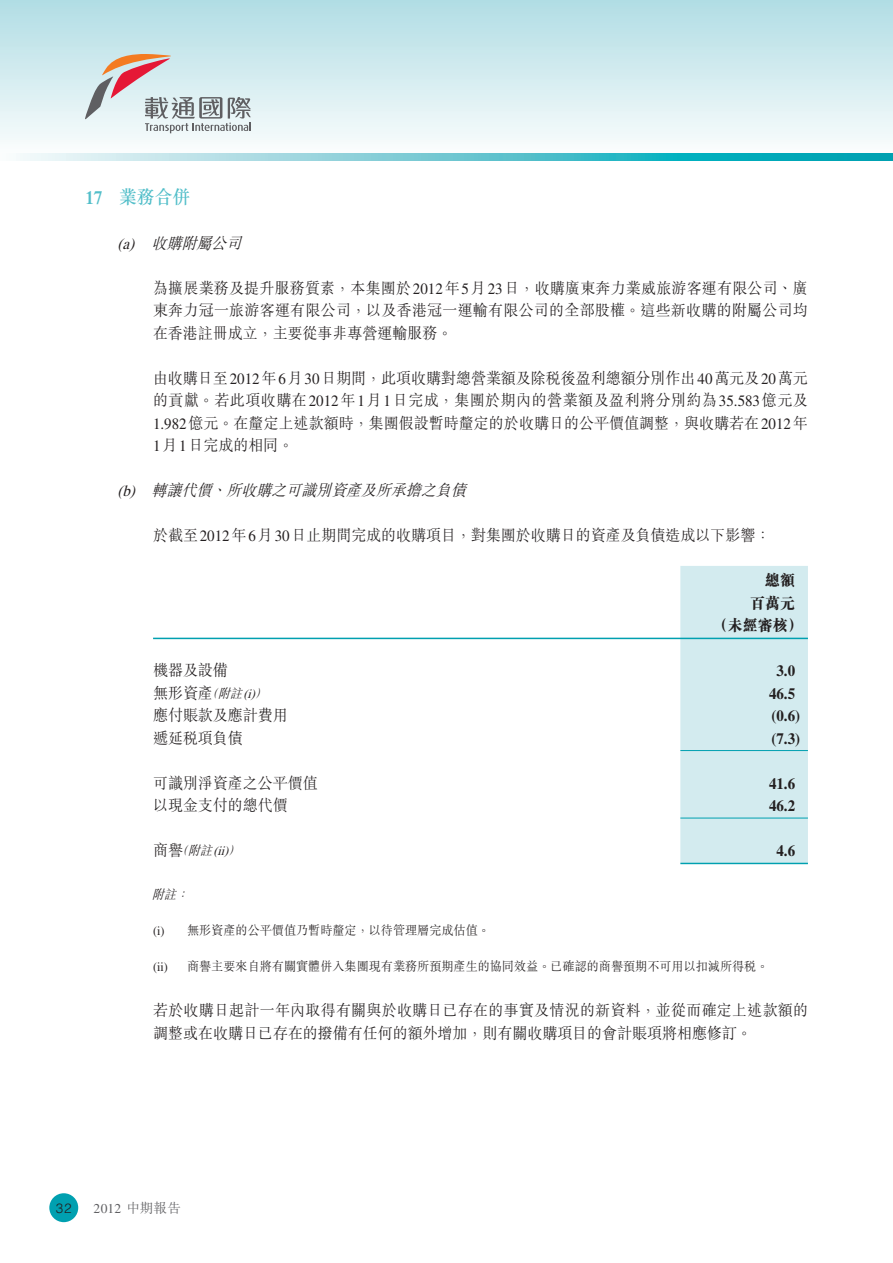
<style>
.page{position:relative;width:893px;height:1263px;background:#fff}
.page>*{position:absolute;margin:0;border:0;box-sizing:border-box;transform-origin:0 0}
.t1{font:500 18.75px "M Sung HK";color:#52bec9;scale:.95 1}
.t2{font:300 15.75px/22.5px "M Sung HK";color:#231f20;text-align:justify;scale:.95 1}
.t3{font:300 15.75px/22.5px "M Sung HK";letter-spacing:.02em;color:#231f20;scale:.95 1}
.t4{font:italic 300 15.75px "M Sung HK";color:#231f20;scale:.95 1}
.t5{font:700 15.75px "Times";color:#231f20;scale:.95 1}
.t6{font:800 15.75px "M Sung HK";color:#231f20;scale:.95 1}
.t7{font:13.5px "Times";color:#5f5f62}
.t8{font:300 13.5px "Helvetica";color:#231f20}
.t9{font:300 12.75px "M Sung HK";color:#231f20;scale:.95 1}
.t10{font:italic 300 12.75px "M Sung HK";color:#231f20;scale:.95 1}
.s1{font-family:"Times";font-weight:600}
.s2{font-family:"Times";font-weight:400}
.s3{font-style:italic;font-size:12.75px}
.s4{font-family:"Times";font-weight:400;font-style:italic;font-size:12.75px}
.s5{font-style:normal;font-size:15.75px}
.s6{font-family:"M Sung HK";font-weight:300}
</style>
<div class="page">
<div style="left:0;top:0;width:893px;height:159px;background:linear-gradient(to bottom,#b0dce4,#fdfefe)"></div>
<div style="left:49px;top:1193px;width:29px;height:29px;background:#00a0b0;border-radius:50%"></div>
<svg style="left:0;top:154px;width:892px;height:6px;background:#6bc9d3"></svg>
<svg style="left:85px;top:54px;width:166px;height:79px;background:#cdd0d1"></svg>
<div style="left:680px;top:566px;width:128px;height:297px;background:#d3ebef"></div>
<hr style="left:153px;top:638px;width:655px;height:1px;background:#00a0b0">
<hr style="left:680px;top:750px;width:128px;height:1px;background:#00a0b0">
<hr style="left:680px;top:818px;width:128px;height:1px;background:#00a0b0">
<hr style="left:680px;top:863px;width:128px;height:1px;background:#00a0b0">
<p class="t1" style="left:85px;top:184px;width:112px"><span class="s1">17</span> 業務合併</p>
<p class="t4" style="left:117px;top:232px;width:138px"><span class="s2">(a)</span> 收購附屬公司</p>
<p class="t2" style="left:153px;top:276px;width:691px">為擴展業務及提升服務質素，本集團於<span class="s2">2012</span>年<span class="s2">5</span>月<span class="s2">23</span>日，收購廣東奔力業威旅游客運有限公司、廣東奔力冠一旅游客運有限公司，以及香港冠一運輸有限公司的全部股權。這些新收購的附屬公司均在香港註冊成立，主要從事非專營運輸服務。</p>
<p class="t2" style="left:153px;top:366px;width:691px">由收購日至<span class="s2">2012</span>年<span class="s2">6</span>月<span class="s2">30</span>日期間，此項收購對總營業額及除稅後盈利總額分別作出<span class="s2">40</span>萬元及<span class="s2">20</span>萬元的貢獻。若此項收購在<span class="s2">2012</span>年<span class="s2">1</span>月<span class="s2">1</span>日完成，集團於期內的營業額及盈利將分別約為<span class="s2">35.583</span>億元及<span class="s2">1.982</span>億元。在釐定上述款額時，集團假設暫時釐定的於收購日的公平價值調整，與收購若在<span class="s2">2012</span>年<span class="s2">1</span>月<span class="s2">1</span>日完成的相同。</p>
<p class="t4" style="left:117px;top:479px;width:374px"><span class="s2">(b)</span> 轉讓代價、所收購之可識別資產及所承擔之負債</p>
<p class="t2" style="left:153px;top:524px;width:651px">於截至<span class="s2">2012</span>年<span class="s2">6</span>月<span class="s2">30</span>日止期間完成的收購項目，對集團於收購日的資產及負債造成以下影響：</p>
<p class="t6" style="left:765px;top:570px;width:33px">總額</p>
<p class="t6" style="left:750px;top:592px;width:49px">百萬元</p>
<p class="t6" style="left:713px;top:615px;width:96px">（未經審核）</p>
<p class="t2" style="left:153px;top:659px;width:80px">機器及設備</p>
<p class="t5" style="left:776px;top:662px;width:21px">3.0</p>
<p class="t2" style="left:153px;top:681px;width:126px">無形資產<span class="s3">（附註</span><span class="s4">(i)</span><span class="s3">）</span></p>
<p class="t5" style="left:769px;top:684px;width:29px">46.5</p>
<p class="t2" style="left:153px;top:704px;width:143px">應付賬款及應計費用</p>
<p class="t5" style="left:771px;top:707px;width:32px">(0.6)</p>
<p class="t2" style="left:153px;top:726px;width:96px">遞延稅項負債</p>
<p class="t5" style="left:771px;top:729px;width:32px">(7.3)</p>
<p class="t2" style="left:153px;top:771px;width:175px">可識別淨資產之公平價值</p>
<p class="t5" style="left:769px;top:774px;width:29px">41.6</p>
<p class="t2" style="left:153px;top:794px;width:143px">以現金支付的總代價</p>
<p class="t5" style="left:769px;top:797px;width:29px">46.2</p>
<p class="t10" style="left:153px;top:842px;width:98px"><span class="s5">商譽</span>（附註<span class="s2">(ii)</span>）</p>
<p class="t5" style="left:776px;top:842px;width:21px">4.6</p>
<p class="t10" style="left:152px;top:885px;width:44px">附註：</p>
<p class="t9" style="left:153px;top:921px;width:356px"><span class="s2">(i)</span> 無形資產的公平價值乃暫時釐定，以待管理層完成估值。</p>
<p class="t9" style="left:153px;top:957px;width:649px"><span class="s2">(ii)</span> 商譽主要來自將有關實體併入集團現有業務所預期產生的協同效益。已確認的商譽預期不可用以扣減所得稅。</p>
<p class="t3" style="left:153px;top:998px;width:691px">若於收購日起計一年內取得有關與於收購日已存在的事實及情況的新資料，並從而確定上述款額的調整或在收購日已存在的撥備有任何的額外增加，則有關收購項目的會計賬項將相應修訂。</p>
<p class="t8" style="left:56px;top:1200px;width:17px">32</p>
<p class="t7" style="left:94px;top:1200px;width:89px">2012 <span class="s6">中期報告</span></p>
</div>
